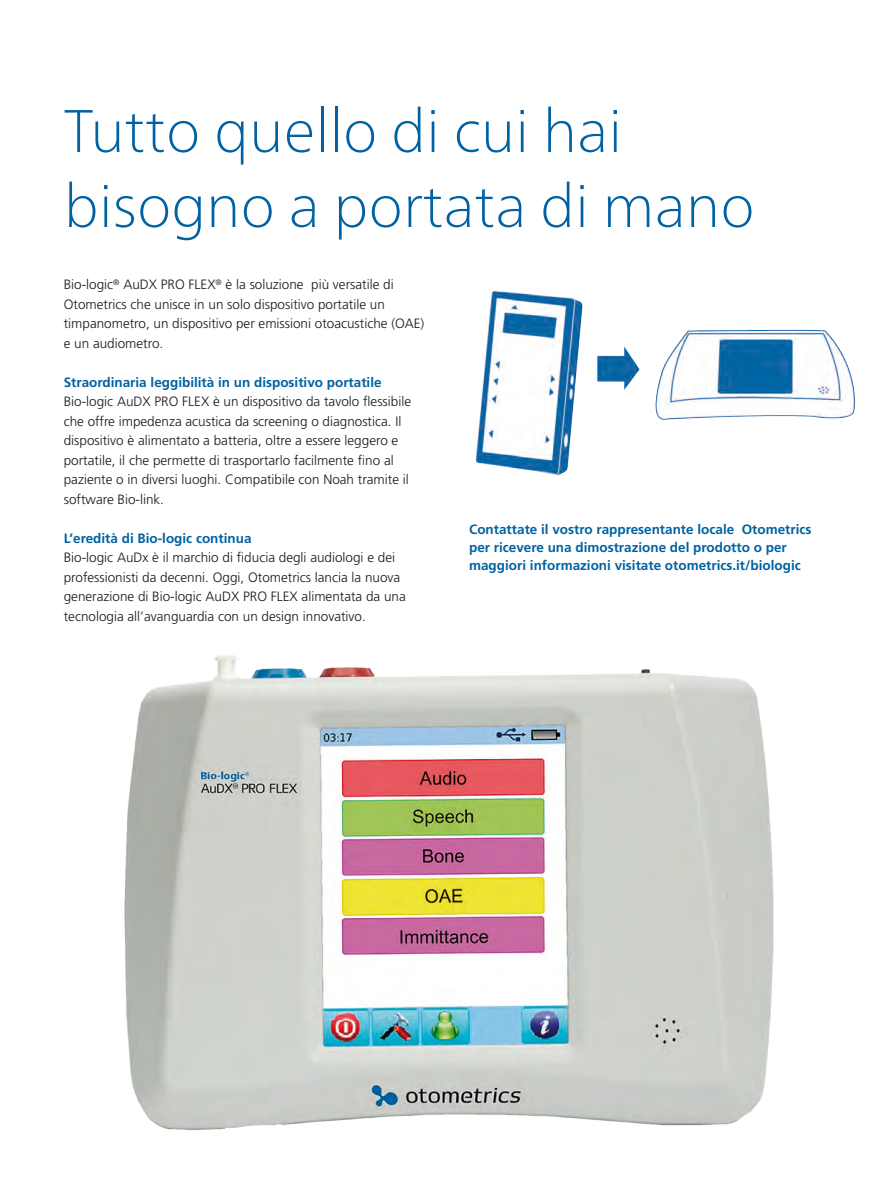
<style>
.page{position:relative;width:893px;height:1191px;background:#fff}
.page>*{position:absolute;margin:0;border:0;box-sizing:border-box;transform-origin:0 0}
.t1{font:100 60px/75px "Frutiger Neue LT Pro";color:#0062a2}
.t2{font:300 13.5px/19.5px "Frutiger LT Std";color:#1a171c}
.t3{font:700 13.5px/18px "Frutiger LT Std";color:#0062a2}
</style>
<div class="page">
<img style="left:124px;top:655px;width:650px;height:475px">
<img style="left:475px;top:290px;width:380px;height:185px">
<h1 class="t1" style="left:64px;top:93px;width:692px">Tutto quello di cui hai bisogno a portata di mano</h1>
<p class="t2" style="left:64px;top:275px;width:362px">Bio-logic<sup>®</sup> AuDX PRO FLEX<sup>®</sup> è la soluzione più versatile di Otometrics che unisce in un solo dispositivo portatile un timpanometro, un dispositivo per emissioni otoacustiche (OAE) e un audiometro.</p>
<p class="t3" style="left:64px;top:373px;width:319px">Straordinaria leggibilità in un dispositivo portatile</p>
<p class="t2" style="left:64px;top:392px;width:349px">Bio-logic AuDX PRO FLEX è un dispositivo da tavolo flessibile che offre impedenza acustica da screening o diagnostica. Il dispositivo è alimentato a batteria, oltre a essere leggero e portatile, il che permette di trasportarlo facilmente fino al paziente o in diversi luoghi. Compatibile con Noah tramite il software Bio-link.</p>
<p class="t3" style="left:64px;top:529px;width:189px">L’eredità di Bio-logic continua</p>
<p class="t2" style="left:64px;top:548px;width:344px">Bio-logic AuDx è il marchio di fiducia degli audiologi e dei professionisti da decenni. Oggi, Otometrics lancia la nuova generazione di Bio-logic AuDX PRO FLEX alimentata da una tecnologia all’avanguardia con un design innovativo.</p>
<p class="t3" style="left:469px;top:520px;width:344px">Contattate il vostro rappresentante locale Otometrics per ricevere una dimostrazione del prodotto o per maggiori informazioni visitate otometrics.it/biologic</p>
</div>
